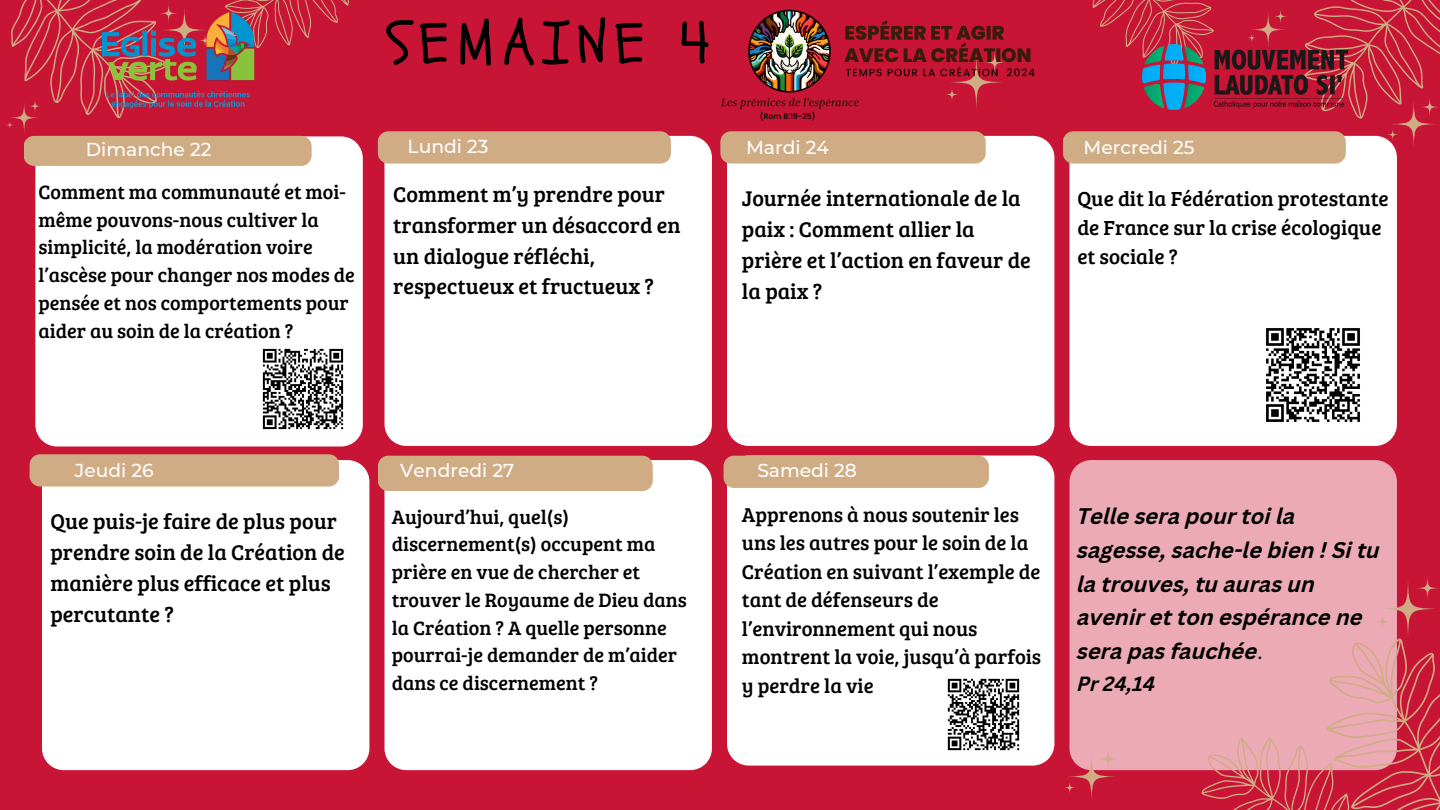
<style>
.page{position:relative;width:1440px;height:810px;background:#c91535}
.page>*{position:absolute;margin:0;border:0;box-sizing:border-box;transform-origin:0 0}
.t1{font:59.7px "Schoolbell";letter-spacing:.13em;color:#000}
.t2{font:22px/30.8px "Bree Serif";color:#000}
.t3{font:italic 700 22px/33.8px "Canva Sans";color:#000}
.t4{font:21px/29.2px "Bree Serif";color:#000}
.t5{font:20.6px/28.5px "Bree Serif";color:#000}
.t6{font:20px/27.8px "Bree Serif";color:#000}
.t7{font:italic 700 20px "Canva Sans";color:#000}
.t8{font:500 18.7px "Montserrat";color:#fff}
.t9{font:500 18.6px "Montserrat";color:#fff}
.s1{font-weight:400;font-style:normal}
</style>
<div class="page">
<svg style="left:11px;top:0;width:130px;height:119px"></svg>
<svg style="left:1305px;top:0;width:135px;height:119px"></svg>
<svg style="left:225px;top:0;width:124px;height:48px"></svg>
<svg style="left:1092px;top:0;width:122px;height:82px"></svg>
<div style="left:35px;top:136px;width:327px;height:311px;background:#fff"></div>
<div style="left:384px;top:136px;width:328px;height:310px;background:#fff"></div>
<div style="left:24px;top:136px;width:288px;height:30px;background:#cfac84;border-radius:10px"></div>
<div style="left:378px;top:131px;width:293px;height:33px;background:#cfac84;border-radius:10px"></div>
<div style="left:42px;top:460px;width:327px;height:310px;background:#fff"></div>
<div style="left:384px;top:460px;width:328px;height:310px;background:#fff"></div>
<div style="left:727px;top:456px;width:327px;height:310px;background:#fff"></div>
<div style="left:30px;top:454px;width:309px;height:33px;background:#cfac84;border-radius:10px"></div>
<div style="left:378px;top:456px;width:275px;height:35px;background:#cfac84;border-radius:10px"></div>
<div style="left:727px;top:136px;width:327px;height:310px;background:#fff"></div>
<div style="left:720px;top:131px;width:266px;height:33px;background:#cfac84;border-radius:10px"></div>
<div style="left:724px;top:456px;width:265px;height:32px;background:#cfac84;border-radius:10px"></div>
<div style="left:1069px;top:460px;width:328px;height:310px;background:#ebaab6"></div>
<div style="left:1069px;top:136px;width:328px;height:310px;background:#fff"></div>
<div style="left:1063px;top:131px;width:283px;height:33px;background:#cfac84;border-radius:10px"></div>
<svg style="left:8px;top:102px;width:32px;height:32px"></svg>
<svg style="left:5px;top:120px;width:9px;height:10px"></svg>
<svg style="left:28px;top:99px;width:14px;height:14px"></svg>
<svg style="left:1380px;top:580px;width:56px;height:57px"></svg>
<svg style="left:1415px;top:576px;width:25px;height:25px"></svg>
<svg style="left:1189px;top:614px;width:251px;height:196px"></svg>
<svg style="left:1390px;top:101px;width:47px;height:46px"></svg>
<svg style="left:1386px;top:128px;width:13px;height:13px"></svg>
<svg style="left:1420px;top:97px;width:20px;height:20px"></svg>
<svg style="left:1250px;top:11px;width:36px;height:36px"></svg>
<svg style="left:1247px;top:33px;width:10px;height:10px"></svg>
<svg style="left:1273px;top:8px;width:16px;height:16px"></svg>
<svg style="left:1067px;top:752px;width:49px;height:49px"></svg>
<svg style="left:1063px;top:781px;width:14px;height:14px"></svg>
<svg style="left:1098px;top:748px;width:21px;height:22px"></svg>
<img style="left:722px;top:9px;width:313px;height:112px">
<img style="left:1143px;top:45px;width:213px;height:64px">
<img style="left:97px;top:8px;width:162px;height:109px">
<img style="left:260px;top:345px;width:87px;height:87px">
<img style="left:1261px;top:323px;width:104px;height:104px">
<img style="left:944px;top:676px;width:78px;height:78px">
<p class="t1" style="left:386px;top:4px;width:325px">SEMAINE 4</p>
<p class="t8" style="left:86px;top:138px;width:127px">Dimanche 22</p>
<p class="t8" style="left:408px;top:135px;width:82px">Lundi 23</p>
<p class="t9" style="left:1084px;top:136px;width:112px">Mercredi 25</p>
<p class="t6" style="left:39px;top:177px;width:318px">Comment ma communauté et moi&shy;même pouvons-nous cultiver la simplicité, la modération voire l’ascèse pour changer nos modes de pensée et nos comportements pour aider au soin de la création ?</p>
<p class="t2" style="left:393px;top:178px;width:289px">Comment m’y prendre pour transformer un désaccord en un dialogue réfléchi, respectueux et fructueux ?</p>
<h2 class="t2" style="left:742px;top:182px;width:290px">Journée internationale de la paix : Comment allier la prière et l’action en faveur de la paix ?</h2>
<h2 class="t4" style="left:1077px;top:183px;width:313px">Que dit la Fédération protestante de France sur la crise écologique et sociale ?</h2>
<h1 class="t9" style="left:746px;top:136px;width:84px">Mardi 24</h1>
<p class="t9" style="left:75px;top:459px;width:80px">Jeudi 26</p>
<p class="t9" style="left:400px;top:459px;width:115px">Vendredi 27</p>
<p class="t9" style="left:757px;top:459px;width:101px">Samedi 28</p>
<h2 class="t2" style="left:50px;top:505px;width:296px">Que puis-je faire de plus pour prendre soin de la Création de manière plus efficace et plus percutante ?</h2>
<p class="t6" style="left:392px;top:502px;width:296px">Aujourd’hui, quel(s) discernement(s) occupent ma prière en vue de chercher et trouver le Royaume de Dieu dans la Création ? A quelle personne pourrai-je demander de m’aider dans ce discernement ?</p>
<p class="t5" style="left:742px;top:499px;width:301px">Apprenons à nous soutenir les uns les autres pour le soin de la<br>Création en suivant l’exemple de tant de défenseurs de l’environnement qui nous montrent la voie, jusqu’à parfois y perdre la vie</p>
<p class="t3" style="left:1077px;top:501px;width:304px">Telle sera pour toi la sagesse, sache-le bien ! Si tu la trouves, tu auras un avenir et ton espérance ne sera pas fauchée<span class="s1">.</span></p>
<p class="t7" style="left:1077px;top:675px;width:80px">Pr 24,14</p>
</div>
